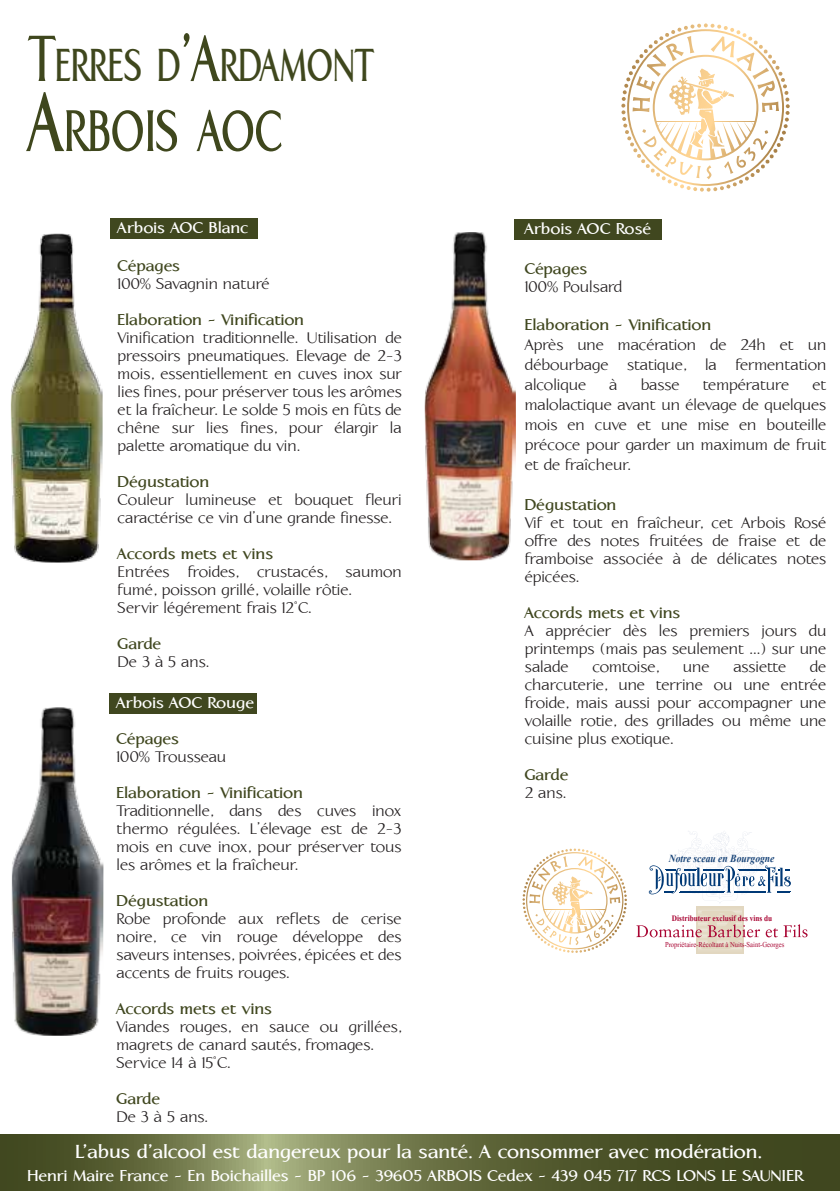
<style>
.page{position:relative;width:840px;height:1191px;background:#fff}
.page>*{position:absolute;margin:0;border:0;box-sizing:border-box;transform-origin:0 0}
.t1{font:700 75.6px "Aperto";color:#3f471d;scale:.68 1}
.t2{font:700 58.8px "Aperto";color:#3f471d;scale:.68 1}
.t3{font:700 24px "Aperto";color:#fff}
.t4{font:20px/18px "Aperto";color:#231f20;text-align:justify}
.t5{font:700 20px "Aperto";color:#40471f}
.t6{font:700 20px "Aperto";color:#fff}
.t7{font:italic 700 13.6px "Aparajita";color:#184478;scale:.88 1}
.t8{font:700 10.6px "Kokila";color:#a90533;scale:.88 1}
.t9{font:9.8px "Kokila";color:#a90533;scale:.88 1}
.s1{font-size:84px}
.s2{font-size:108px}
</style>
<div class="page">
<div style="left:110px;top:693px;width:147px;height:20px;background:#40471f"></div>
<div style="left:110px;top:218px;width:147px;height:21px;background:#40471f"></div>
<div style="left:514px;top:219px;width:147px;height:20px;background:#40471f"></div>
<svg style="left:621px;top:23px;width:168px;height:169px"></svg>
<svg style="left:0;top:1134px;width:839px;height:57px;background:#60683c"></svg>
<img style="left:424px;top:232px;width:92px;height:328px">
<img style="left:11px;top:707px;width:93px;height:328px">
<img style="left:11px;top:234px;width:92px;height:328px">
<svg style="left:648px;top:831px;width:142px;height:72px"></svg>
<svg style="left:522px;top:848px;width:104px;height:105px"></svg>
<div style="left:695px;top:906px;width:48px;height:48px;background:#e2d7c0"></div>
<div style="left:698px;top:908px;width:43px;height:43px;background:#e5dcc8"></div>
<hr style="left:697px;top:908px;width:45px;height:1px;background:#e2d7c0">
<hr style="left:697px;top:909px;width:45px;height:1px;background:#e2d7c0">
<hr style="left:697px;top:950px;width:45px;height:1px;background:#e2d7c0">
<svg style="left:636px;top:910px;width:123px;height:39px"></svg>
<svg style="left:765px;top:928px;width:12px;height:9px"></svg>
<svg style="left:783px;top:924px;width:24px;height:13px"></svg>
<h2 class="t2" style="left:29px;top:38px;width:508px"><span class="s1">T</span>ERRES D<span class="s1">’A</span>RDAMONT</h2>
<h1 class="t1" style="left:29px;top:96px;width:374px"><span class="s2">A</span>RBOIS AOC</h1>
<p class="t6" style="left:118px;top:218px;width:132px">Arbois AOC Blanc</p>
<p class="t5" style="left:118px;top:256px;width:64px">Cépages</p>
<p class="t4" style="left:118px;top:275px;width:153px">100% Savagnin naturé</p>
<p class="t5" style="left:118px;top:310px;width:188px">Elaboration - Vinification</p>
<p class="t4" style="left:118px;top:329px;width:285px">Vinification traditionnelle. Utilisation de pressoirs pneumatiques. Elevage de 2-3 mois, essentiellement en cuves inox sur lies fines, pour préserver tous les arômes et la fraîcheur. Le solde 5 mois en fûts de chêne sur lies fines, pour élargir la palette aromatique du vin.</p>
<p class="t5" style="left:118px;top:472px;width:93px">Dégustation</p>
<p class="t4" style="left:118px;top:491px;width:285px">Couleur lumineuse et bouquet fleuri caractérise ce vin d’une grande finesse.</p>
<p class="t5" style="left:118px;top:544px;width:157px">Accords mets et vins</p>
<p class="t4" style="left:118px;top:563px;width:285px;text-align:left">Entrées froides, crustacés, saumon fumé, poisson grillé, volaille rôtie.<br>Servir légérement frais 12°C.</p>
<p class="t5" style="left:118px;top:634px;width:45px">Garde</p>
<p class="t4" style="left:118px;top:653px;width:93px">De 3 à 5 ans.</p>
<p class="t6" style="left:116px;top:693px;width:139px">Arbois AOC Rouge</p>
<p class="t5" style="left:116px;top:729px;width:64px">Cépages</p>
<p class="t4" style="left:116px;top:748px;width:111px">100% Trousseau</p>
<p class="t5" style="left:116px;top:783px;width:188px">Elaboration - Vinification</p>
<p class="t4" style="left:116px;top:802px;width:286px">Traditionnelle, dans des cuves inox thermo régulées. L’élevage est de 2-3 mois en cuve inox, pour préserver tous les arômes et la fraîcheur.</p>
<p class="t5" style="left:116px;top:891px;width:93px">Dégustation</p>
<p class="t4" style="left:116px;top:910px;width:286px">Robe profonde aux reflets de cerise noire, ce vin rouge développe des saveurs intenses, poivrées, épicées et des accents de fruits rouges.</p>
<p class="t5" style="left:116px;top:999px;width:157px">Accords mets et vins</p>
<p class="t4" style="left:116px;top:1018px;width:286px;text-align:left">Viandes rouges, en sauce ou grillées, magrets de canard sautés, fromages.<br>Service 14 à 15°C.</p>
<p class="t5" style="left:116px;top:1089px;width:45px">Garde</p>
<p class="t4" style="left:116px;top:1108px;width:93px">De 3 à 5 ans.</p>
<p class="t6" style="left:524px;top:219px;width:128px">Arbois AOC Rosé</p>
<p class="t5" style="left:524px;top:259px;width:64px">Cépages</p>
<p class="t4" style="left:524px;top:278px;width:99px">100% Poulsard</p>
<p class="t5" style="left:524px;top:315px;width:188px">Elaboration - Vinification</p>
<p class="t4" style="left:524px;top:335px;width:303px;line-height:20px">Après une macération de 24h et un débourbage statique, la fermentation alcolique à basse température et malolactique avant un élevage de quelques mois en cuve et une mise en bouteille précoce pour garder un maximum de fruit et de fraîcheur.</p>
<p class="t5" style="left:524px;top:495px;width:93px">Dégustation</p>
<p class="t4" style="left:524px;top:514px;width:303px">Vif et tout en fraîcheur, cet Arbois Rosé offre des notes fruitées de fraise et de framboise associée à de délicates notes épicées.</p>
<p class="t5" style="left:524px;top:603px;width:157px">Accords mets et vins</p>
<p class="t4" style="left:524px;top:622px;width:303px">A apprécier dès les premiers jours du printemps (mais pas seulement ...) sur une salade comtoise, une assiette de charcuterie, une terrine ou une entrée froide, mais aussi pour accompagner une volaille rotie, des grillades ou même une cuisine plus exotique.</p>
<p class="t5" style="left:524px;top:765px;width:45px">Garde</p>
<p class="t4" style="left:524px;top:784px;width:43px">2 ans.</p>
<p class="t7" style="left:668px;top:852px;width:121px">Notre sceau en Bourgogne</p>
<p class="t8" style="left:671px;top:913px;width:115px">Distributeur exclusif des vins du</p>
<p class="t9" style="left:664px;top:938px;width:137px">Propriétaire-Récoltant à Nuits-Saint-Georges</p>
<p class="t3" style="left:75px;top:1140px;width:688px">L’abus d’alcool est dangereux pour la santé. A consommer avec modération.</p>
<p class="t6" style="left:28px;top:1166px;width:777px">Henri Maire France - En Boichailles - BP 106 - 39605 ARBOIS Cedex - 439 045 717 RCS LONS LE SAUNIER</p>
</div>
